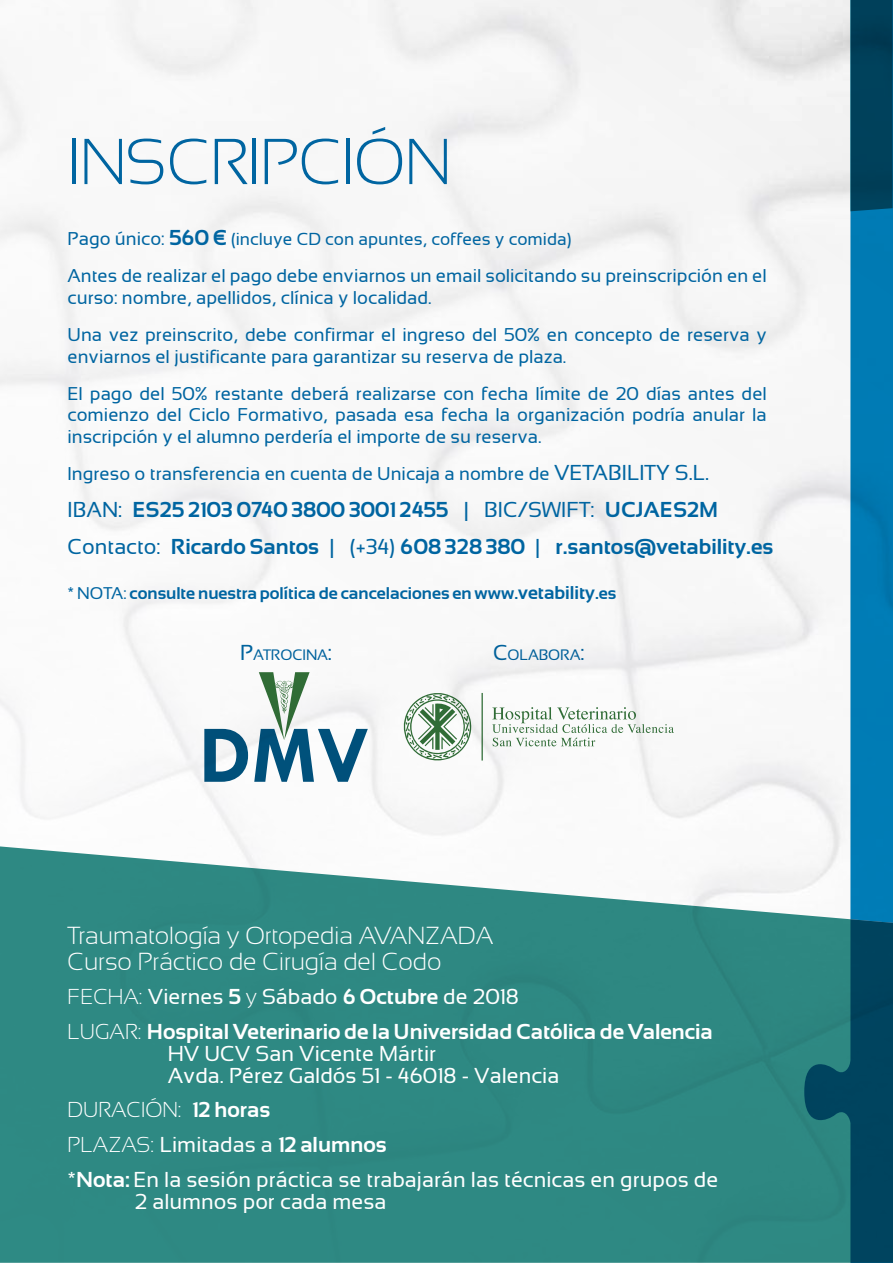
<style>
.page{position:relative;width:893px;height:1263px;background:#f8f8f8}
.page>*{position:absolute;margin:0;border:0;box-sizing:border-box;transform-origin:0 0}
.t1{font:300 64.8px "Sansation";letter-spacing:-.01em;color:#0065a1}
.t2{font:300 24.6px/26.1px "Sansation";color:#fff}
.t3{font:21.6px/34.8px "Sansation";color:#fff}
.t4{font:700 21.6px/37px "Sansation";color:#0065a1}
.t5{font:700 21.6px/34.8px "Sansation";color:#fff}
.t6{font:18.45px/21.6px "Sansation";color:#0065a1}
.t7{font:17.4px "Sansation";color:#0065a1}
.t8{font:700 16.95px "Sansation";color:#0065a1}
.t9{font:15.15px "Sansation";letter-spacing:-.01em;color:#0065a1}
.s1{font-size:18.45px}
.s2{font-weight:700;font-size:21.6px}
.s3{font-size:21.6px}
.s4{font-weight:400}
.s5{font-weight:300}
.s6{font-weight:700}
</style>
<div class="page">
<svg style="left:0;top:846px;width:804px;height:417px;background:#3e918c"></svg>
<svg style="left:804px;top:0;width:89px;height:1263px"></svg>
<svg style="left:404px;top:693px;width:67px;height:67px"></svg>
<hr style="left:482px;top:693px;width:1px;height:67px;background:#316f38">
<svg style="left:492px;top:707px;width:182px;height:39px"></svg>
<svg style="left:204px;top:672px;width:164px;height:110px"></svg>
<h1 class="t1" style="left:68px;top:126px;width:385px">INSCRIPCIÓN</h1>
<p class="t7" style="left:68px;top:230px;width:505px"><span class="s1">Pago único:</span> <span class="s2">560 €</span> (incluye CD con apuntes, coffees y comida)</p>
<p class="t6" style="left:68px;top:265px;width:701px">Antes de realizar el pago debe enviarnos un email solicitando su preinscripción en el curso: nombre, apellidos, clínica y localidad.</p>
<p class="t6" style="left:68px;top:324px;width:701px">Una vez preinscrito, debe confirmar el ingreso del 50% en concepto de reserva y enviarnos el justificante para garantizar su reserva de plaza.</p>
<p class="t6" style="left:68px;top:382px;width:701px;text-align:justify">El pago del 50% restante deberá realizarse con fecha límite de 20 días antes del comienzo del Ciclo Formativo, pasada esa fecha la organización podría anular la inscripción y el alumno perdería el importe de su reserva.</p>
<p class="t6" style="left:68px;top:463px;width:643px">Ingreso o transferencia en cuenta de Unicaja a nombre de <span class="s3">VETABILITY S.L.</span></p>
<p class="t4" style="left:68px;top:491px;width:707px"><span class="s4">IBAN:</span> ES25 2103 0740 3800 3001 2455 <span class="s4">| BIC/SWIFT:</span> UCJAES2M<br><span class="s4">Contacto:</span> Ricardo Santos <span class="s4">| (+34)</span> 608 328 380 <span class="s4">|</span> r.santos@vetability.es</p>
<p class="t8" style="left:68px;top:583px;width:550px">* <span class="s4">NOTA:</span> consulte nuestra política de cancelaciones en www.<span class="s1">vetability</span>.es</p>
<p class="t9" style="left:240px;top:646px;width:93px"><span class="s3">P</span>ATROCINA<span class="s3">:</span></p>
<p class="t9" style="left:493px;top:646px;width:93px"><span class="s3">C</span>OLABORA<span class="s3">:</span></p>
<h2 class="t2" style="left:68px;top:922px;width:427px">Traumatología y Ortopedia AVANZADA<br>Curso Práctico de Cirugía del Codo</h2>
<p class="t5" style="left:68px;top:979px;width:647px"><span class="s5">FECHA:</span> <span class="s4">Viernes</span> 5 <span class="s5">y</span> <span class="s4">Sábado</span> 6 Octubre <span class="s4">de 2018<br></span><span class="s5">LUGAR:</span> Hospital Veterinario de la Universidad Católica de Valencia</p>
<p class="t3" style="left:168px;top:1042px;width:393px;line-height:21.8px">HV UCV San Vicente Mártir<br>Avda. Pérez Galdós 51 - 46018 - Valencia</p>
<p class="t3" style="left:68px;top:1092px;width:652px"><span class="s5">DURACIÓN:</span> <span class="s6">12 horas<br></span><span class="s5">PLAZAS:</span> Limitadas a <span class="s6">12 alumnos<br>*Nota:</span> En la sesión práctica se trabajarán las técnicas en grupos de</p>
<p class="t3" style="left:135px;top:1184px;width:253px">2 alumnos por cada mesa</p>
</div>
